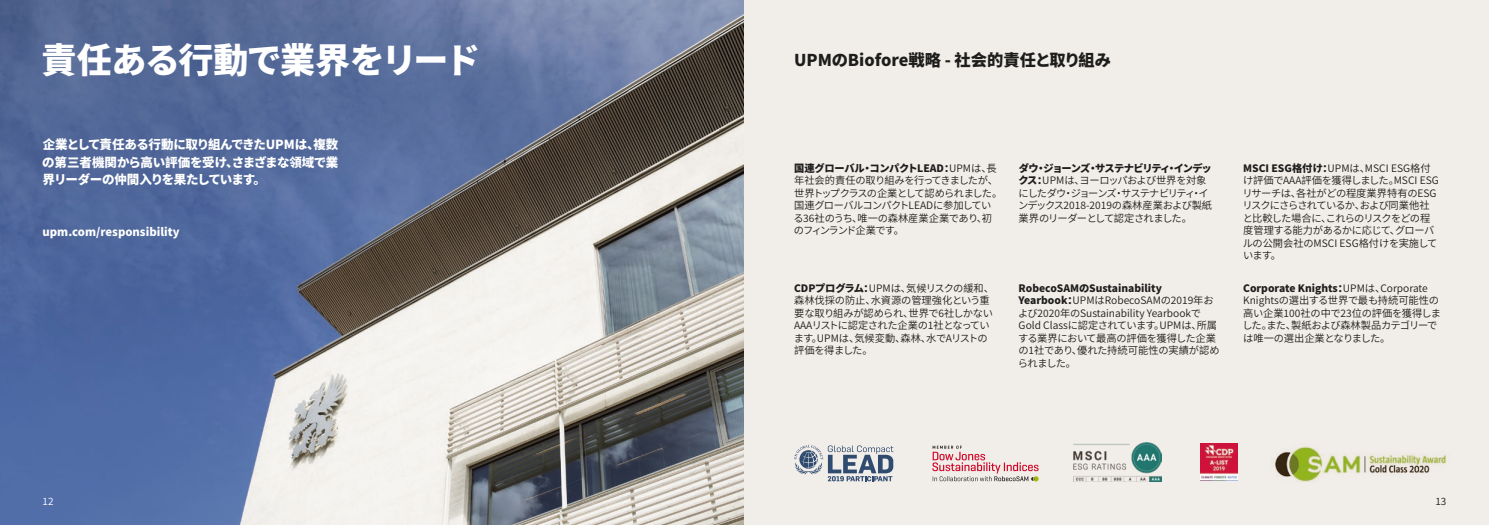
<style>
.page{position:relative;width:1489px;height:525px;background:#fff}
.page>*{position:absolute;margin:0;border:0;box-sizing:border-box;transform-origin:0 0}
.Pääotsikko_2018{font:800 35px "Source Han Sans CN";letter-spacing:-.04em;color:#fff}
.Heading_Futura_PT_9{font:800 16.25px "Source Han Sans CN";color:#1d1d1b}
.Ingressi{font:800 12.5px/17.5px "Source Han Sans CN";letter-spacing:-.025em;color:#fff;text-align:justify}
.OTSIKKO_9_5_12{font:800 11.25px "Source Han Sans CN";color:#fff}
._2019_case-body{font:10.25px/12.5px "Source Han Sans CN";letter-spacing:-.02em;color:#1d1d1b}
._2019_case-body-2{font:10.25px/12.5px "Source Han Sans CN";color:#1d1d1b}
._2019_case-body-3{font:10.25px/12.5px "Source Han Sans CN";letter-spacing:-.055em;color:#1d1d1b}
._2019_case-body-4{font:10.25px/12.5px "Source Han Sans CN";letter-spacing:-.05em;color:#1d1d1b}
.t1{font:10px "Source Han Sans CN";color:#fff}
.t2{font:10px "Source Han Sans CN";color:#1d1d1b}
.s1{font-weight:800}
</style>
<div class="page">
<img style="left:0;top:0;width:744px;height:524px">
<div style="left:744px;top:0;width:744px;height:524px;background:#f1ede9"></div>
<svg style="left:932px;top:445px;width:106px;height:36px"></svg>
<svg style="left:794px;top:445px;width:99px;height:36px"></svg>
<img style="left:1073px;top:442px;width:88px;height:39px">
<img style="left:1200px;top:443px;width:37px;height:38px">
<img style="left:1275px;top:446px;width:171px;height:36px">
<p class="Pääotsikko_2018" style="left:42px;top:40px;width:440px">責任ある行動で業界をリード</p>
<p class="Ingressi" style="left:42px;top:136px;width:298px">企業として責任ある行動に取り組んできたUPMは、複数の第三者機関から高い評価を受け、さまざまな領域で業界リーダーの仲間入りを果たしています。</p>
<p class="OTSIKKO_9_5_12" style="left:43px;top:225px;width:138px">upm.com/responsibility</p>
<p class="Heading_Futura_PT_9" style="left:794px;top:51px;width:318px">UPMのBiofore戦略 - 社会的責任と取り組み</p>
<p class="_2019_case-body-3" style="left:793px;top:162px;width:210px"><span class="s1">国連グローバル・コンパクトLEAD：</span>UPMは、長年社会的責任の取り組みを行ってきましたが、世界トップクラスの企業として認められました。国連グローバルコンパクトLEADに参加している36社のうち、唯一の森林産業企業であり、初のフィンランド企業です。</p>
<p class="_2019_case-body-4" style="left:1018px;top:162px;width:196px"><span class="s1">ダウ・ジョーンズ・サステナビリティ・インデックス：</span>UPMは、ヨーロッパおよび世界を対象にしたダウ・ジョーンズ・サステナビリティ・インデックス2018-2019の森林産業および製紙業界のリーダーとして認定されました。</p>
<p class="_2019_case-body" style="left:1242px;top:162px;width:198px"><span class="s1">MSCI ESG格付け：</span>UPMは、MSCI ESG格付け評価でAAA評価を獲得しました。MSCI ESGリサーチは、各社がどの程度業界特有のESGリスクにさらされているか、および同業他社と比較した場合に、これらのリスクをどの程度管理する能力があるかに応じて、グローバルの公開会社のMSCI ESG格付けを実施しています。</p>
<p class="_2019_case-body" style="left:793px;top:282px;width:202px"><span class="s1">CDPプログラム：</span>UPMは、気候リスクの緩和、森林伐採の防止、水資源の管理強化という重要な取り組みが認められ、世界で6社しかない<br>AAAリストに認定された企業の1社となっています。UPMは、気候変動、森林、水でAリストの評価を得ました。</p>
<p class="_2019_case-body-2" style="left:1017px;top:282px;width:203px"><span class="s1">RobecoSAMのSustainability<br>Yearbook：</span>UPMはRobecoSAMの2019年および2020年のSustainability Yearbookで<br>Gold Classに認定されています。UPMは、所属する業界において最高の評価を獲得した企業の1社であり、優れた持続可能性の実績が認められました。</p>
<p class="_2019_case-body" style="left:1242px;top:282px;width:200px"><span class="s1">Corporate Knights：</span>UPMは、Corporate<br>Knightsの選出する世界で最も持続可能性の高い企業100社の中で23位の評価を獲得しました。また、製紙および森林製品カテゴリーでは唯一の選出企業となりました。</p>
<p class="t1" style="left:43px;top:496px;width:12px">12</p>
<p class="t2" style="left:1435px;top:496px;width:12px">13</p>
</div>
